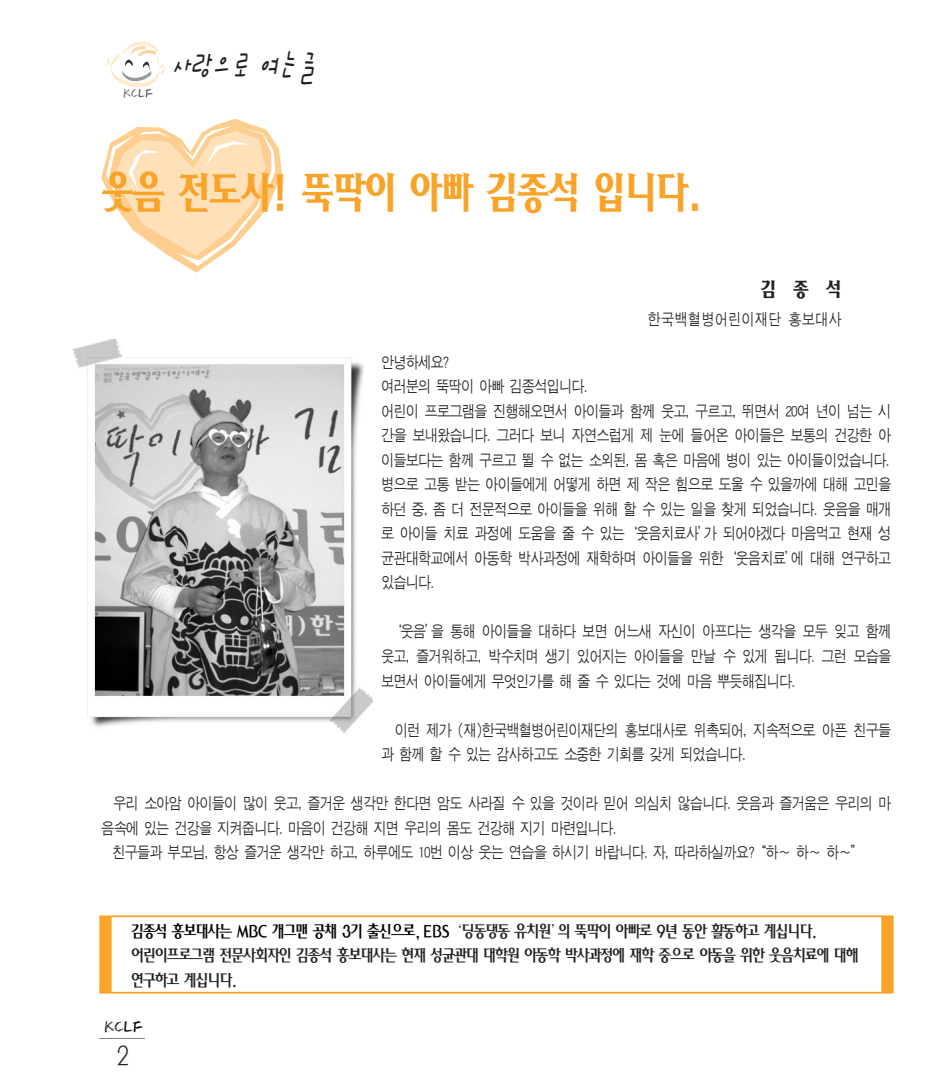
<style>
.page{position:relative;width:942px;height:1091px;background:#fff}
.page>*{position:absolute;margin:0;border:0;box-sizing:border-box;transform-origin:0 0}
.t1{font:42px "Sapph IIB";letter-spacing:-.075em;color:#f9a328;scale:.8 1}
.t2{font:italic 35px "San Ks M";color:#231f20;scale:.8 1}
.t3{font:24.5px "Sapph IIL";color:#231f20;scale:.8 1}
.t4{font:19.25px "Sapph IIB";color:#231f20;scale:.85 1}
.t5{font:15.75px/24.5px "J Cmg J";letter-spacing:-.075em;color:#231f20;scale:.85 1}
.t6{font:15.75px/24.5px "Sapph IIM";letter-spacing:-.11em;color:#231f20;scale:.85 1}
.t7{font:15.75px "J Cmg J";color:#231f20;scale:.85 1}
.s1{color:#000}
.s2{font-family:"Y Mj O13"}
</style>
<div class="page">
<svg style="left:101px;top:119px;width:181px;height:154px"></svg>
<hr style="left:99px;top:1037px;width:46px;height:1px;background:#808080">
<svg style="left:107px;top:41px;width:58px;height:57px"></svg>
<svg style="left:104px;top:1020px;width:39px;height:12px"></svg>
<div style="left:881px;top:916px;width:12px;height:76px;background:#f9a328"></div>
<div style="left:99px;top:916px;width:13px;height:76px;background:#f9a328"></div>
<hr style="left:99px;top:915px;width:794px;height:2px;background:#f9a328">
<hr style="left:99px;top:991px;width:794px;height:2px;background:#f9a328">
<img style="left:73px;top:339px;width:299px;height:395px">
<h2 class="t2" style="left:171px;top:53px;width:191px">사랑으로 여는글</h2>
<h1 class="t1" style="left:101px;top:173px;width:755px">웃음 전도사! 뚝딱이 아빠 김종석 입니다.</h1>
<p class="t4" style="left:760px;top:280px;width:98px">김종석</p>
<p class="t7" style="left:647px;top:312px;width:230px">한국백혈병어린이재단 홍보대사</p>
<p class="t5" style="left:381px;top:351px;width:602px">안녕하세요?<br>여러분의 뚝딱이 아빠 김종석입니다.<br>어린이 프로그램을 진행해오면서 아이들과 함께 웃고, 구르고, 뛰면서 20여 년이 넘는 시 간을 보내왔습니다. 그러다 보니 자연스럽게 제 눈에 들어온 아이들은 보통의 건강한 아 이들보다는 함께 구르고 뛸 수 없는 소외된, 몸 혹은 마음에 병이 있는 아이들이었습니다. 병으로 고통 받는 아이들에게 어떻게 하면 제 작은 힘으로 도울 수 있을까에 대해 고민을 하던 중, 좀 더 전문적으로 아이들을 위해 할 수 있는 일을 찾게 되었습니다. 웃음을 매개 로 아이들 치료 과정에 도움을 줄 수 있는‘웃음치료사’가 되어야겠다 마음먹고 현재 성 균관대학교에서 아동학 박사과정에 재학하며 아이들을 위한‘웃음치료’에 대해 연구하고 있습니다.</p>
<p class="t5" style="left:381px;top:620px;width:602px;text-align:justify;text-indent:7px">‘웃음’을 통해 아이들을 대하다 보면 어느새 자신이 아프다는 생각을 모두 잊고 함께 웃고, 즐거워하고, 박수치며 생기 있어지는 아이들을 만날 수 있게 됩니다. 그런 모습을 보면서 아이들에게 무엇인가를 해 줄 수 있다는 것에 마음 뿌듯해집니다.</p>
<p class="t5" style="left:381px;top:718px;width:602px;text-indent:14px">이런 제가 (재)한국백혈병어린이재단의 홍보대사로 위촉되어, 지속적으로 아픈 친구들 과 함께 할 수 있는 감사하고도 소중한 기회를 갖게 되었습니다.</p>
<p class="t5" style="left:113px;top:792px;width:917px">우리 소아암 아이들이 많이 웃고, 즐거운 생각만 한다면 암도 사라질 수 있을 것이라 믿어 의심치 않습니다. 웃음과 즐거움은 우리의 마</p>
<p class="t5" style="left:101px;top:816px;width:608px">음속에 있는 건강을 지켜줍니다. 마음이 건강해 지면 우리의 몸도 건강해 지기 마련입니다.</p>
<p class="t5" style="left:112px;top:841px;width:885px">친구들과 부모님, 항상 즐거운 생각만 하고, 하루에도 10번 이상 웃는 연습을 하시기 바랍니다. 자, 따라하실까요? “하~ 하~ 하~”</p>
<p class="t6" style="left:131px;top:919px;width:858px"><span class="s1">김종석 홍보대사는 MBC 개그맨 공채 3기 출신으로, EBS</span> <span class="s2">‘</span>딩동댕동 유치원<span class="s2">’</span>의 뚝딱이 아빠로 9년 동안 활동하고 계십니다. 어린이프로그램 전문사회자인 김종석 홍보대사는 현재 성균관대 대학원 아동학 박사과정에 재학 중으로 아동을 위한 웃음치료에 대해 연구하고 계십니다.</p>
<h3 class="t3" style="left:115px;top:1044px;width:20px">2</h3>
</div>
